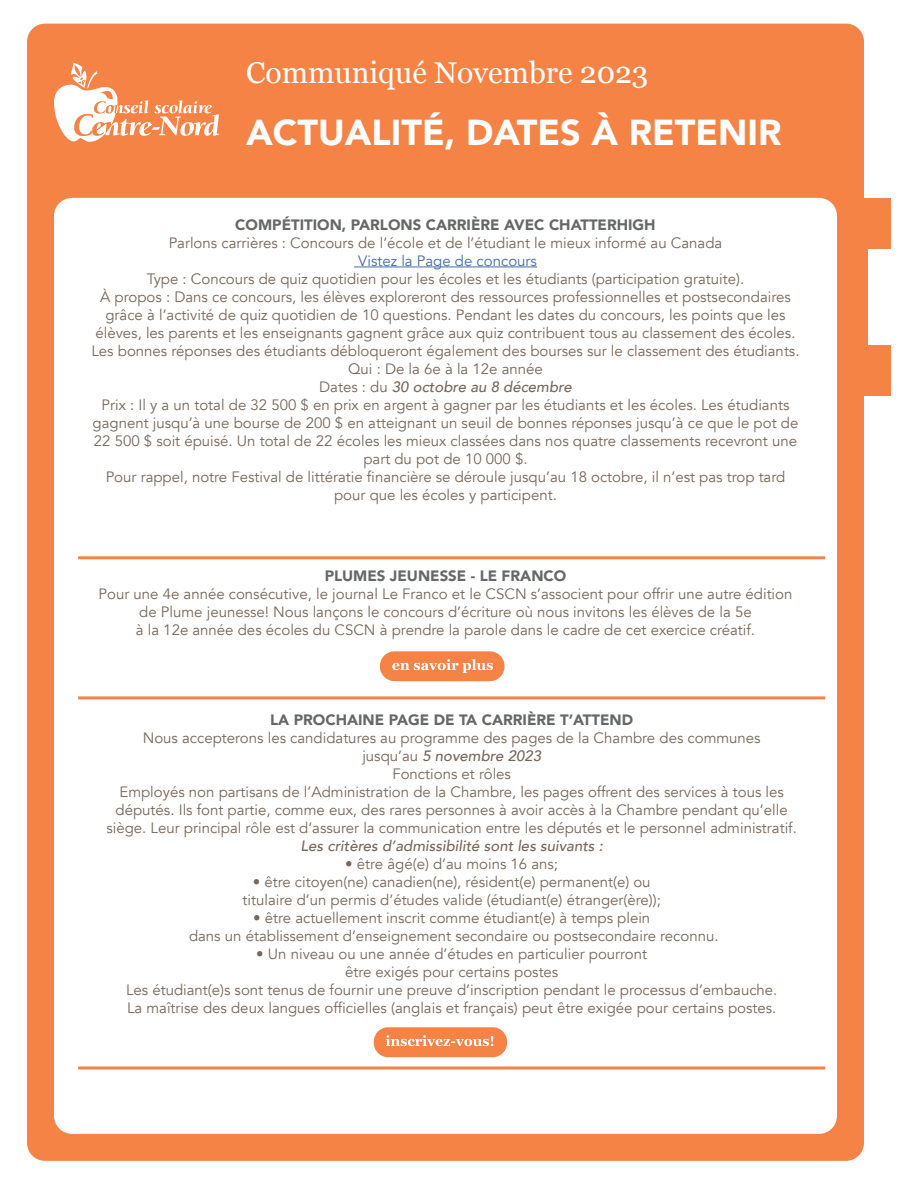
<style>
.page{position:relative;width:918px;height:1188px;background:#fff}
.page>*{position:absolute;margin:0;border:0;box-sizing:border-box;transform-origin:0 0}
.t1{font:900 36px "Avenir";color:#fff}
.t2{font:30px "Georgia";color:#fff}
.t3{font:15px/18px "Avenir";color:#77675b;text-align:center}
.t4{font:900 15px "Avenir";color:#666767}
.t5{font:italic 500 15px "Avenir";color:#77675b}
.t6{font:15px "Avenir";color:#456da9}
.s1{font-weight:500;font-style:italic}
</style>
<div class="page">
<div style="left:837px;top:198px;width:54px;height:50px;background:#f58346"></div>
<div style="left:837px;top:345px;width:54px;height:51px;background:#f58346"></div>
<div style="left:837px;top:244px;width:30px;height:136px;background:#f58346"></div>
<div style="left:27px;top:24px;width:837px;height:1137px;background:#f58346;border-radius:18px"></div>
<div style="left:54px;top:198px;width:783px;height:936px;background:#fff;border-radius:18px"></div>
<svg style="left:54px;top:63px;width:165px;height:79px"></svg>
<hr style="left:78px;top:556px;width:747px;height:3px;background:#f58346">
<hr style="left:78px;top:696px;width:747px;height:3px;background:#f58346">
<hr style="left:78px;top:1066px;width:747px;height:3px;background:#f58346">
<svg style="left:380px;top:651px;width:125px;height:30px;background:#f69663"></svg>
<hr style="left:354px;top:267px;width:183px;height:1px;background:#456da9">
<svg style="left:374px;top:1027px;width:133px;height:30px;background:#f69460"></svg>
<h2 class="t2" style="left:246px;top:51px;width:404px">Communiqué Novembre 2023</h2>
<h1 class="t1" style="left:246px;top:101px;width:537px">ACTUALITÉ, DATES À RETENIR</h1>
<p class="t4" style="left:235px;top:212px;width:422px">COMPÉTITION, PARLONS CARRIÈRE AVEC CHATTERHIGH</p>
<p class="t3" style="left:169px;top:234px;width:555px">Parlons carrières : Concours de l’école et de l’étudiant le mieux informé au Canada</p>
<p class="t6" style="left:358px;top:252px;width:180px">Vistez la Page de concours</p>
<p class="t3" style="left:91px;top:270px;width:710px">Type : Concours de quiz quotidien pour les écoles et les étudiants (participation gratuite).<br>À propos : Dans ce concours, les élèves exploreront des ressources professionnelles et postsecondaires grâce à l’activité de quiz quotidien de 10 questions. Pendant les dates du concours, les points que les élèves, les parents et les enseignants gagnent grâce aux quiz contribuent tous au classement des écoles.<br>Les bonnes réponses des étudiants débloqueront également des bourses sur le classement des étudiants.<br>Qui : De la 6e à la 12e année<br>Dates : du <span class="s1">30 octobre au 8 décembre<br></span>Prix : Il y a un total de 32 500 $ en prix en argent à gagner par les étudiants et les écoles. Les étudiants gagnent jusqu’à une bourse de 200 $ en atteignant un seuil de bonnes réponses jusqu’à ce que le pot de 22 500 $ soit épuisé. Un total de 22 écoles les mieux classées dans nos quatre classements recevront une part du pot de 10 000 $.<br>Pour rappel, notre Festival de littératie financière se déroule jusqu’au 18 octobre, il n’est pas trop tard pour que les écoles y participent.</p>
<p class="t4" style="left:325px;top:563px;width:243px">PLUMES JEUNESSE - LE FRANCO</p>
<p class="t3" style="left:99px;top:585px;width:695px">Pour une 4e année consécutive, le journal Le Franco et le CSCN s’associent pour offrir une autre édition de Plume jeunesse! Nous lançons le concours d’écriture où nous invitons les élèves de la 5e<br>à la 12e année des écoles du CSCN à prendre la parole dans le cadre de cet exercice créatif.</p>
<p class="t4" style="left:270px;top:707px;width:365px">LA PROCHAINE PAGE DE TA CARRIÈRE T’ATTEND</p>
<p class="t3" style="left:106px;top:729px;width:692px">Nous accepterons les candidatures au programme des pages de la Chambre des communes<br>jusqu’au <span class="s1">5 novembre 2023<br></span>Fonctions et rôles<br>Employés non partisans de l’Administration de la Chambre, les pages offrent des services à tous les députés. Ils font partie, comme eux, des rares personnes à avoir accès à la Chambre pendant qu’elle siège. Leur principal rôle est d’assurer la communication entre les députés et le personnel administratif.</p>
<p class="t5" style="left:300px;top:837px;width:304px">Les critères d’admissibilité sont les suivants :</p>
<p class="t3" style="left:345px;top:855px;width:214px">• être âgé(e) d’au moins 16 ans;</p>
<p class="t3" style="left:243px;top:873px;width:420px">• être citoyen(ne) canadien(ne), résident(e) permanent(e) ou titulaire d’un permis d’études valide (étudiant(e) étranger(ère));</p>
<p class="t3" style="left:189px;top:909px;width:531px">• être actuellement inscrit comme étudiant(e) à temps plein<br>dans un établissement d’enseignement secondaire ou postsecondaire reconnu.</p>
<p class="t3" style="left:126px;top:945px;width:653px">• Un niveau ou une année d’études en particulier pourront<br>être exigés pour certains postes<br>Les étudiant(e)s sont tenus de fournir une preuve d’inscription pendant le processus d’embauche.<br>La maîtrise des deux langues officielles (anglais et français) peut être exigée pour certains postes.</p>
</div>
